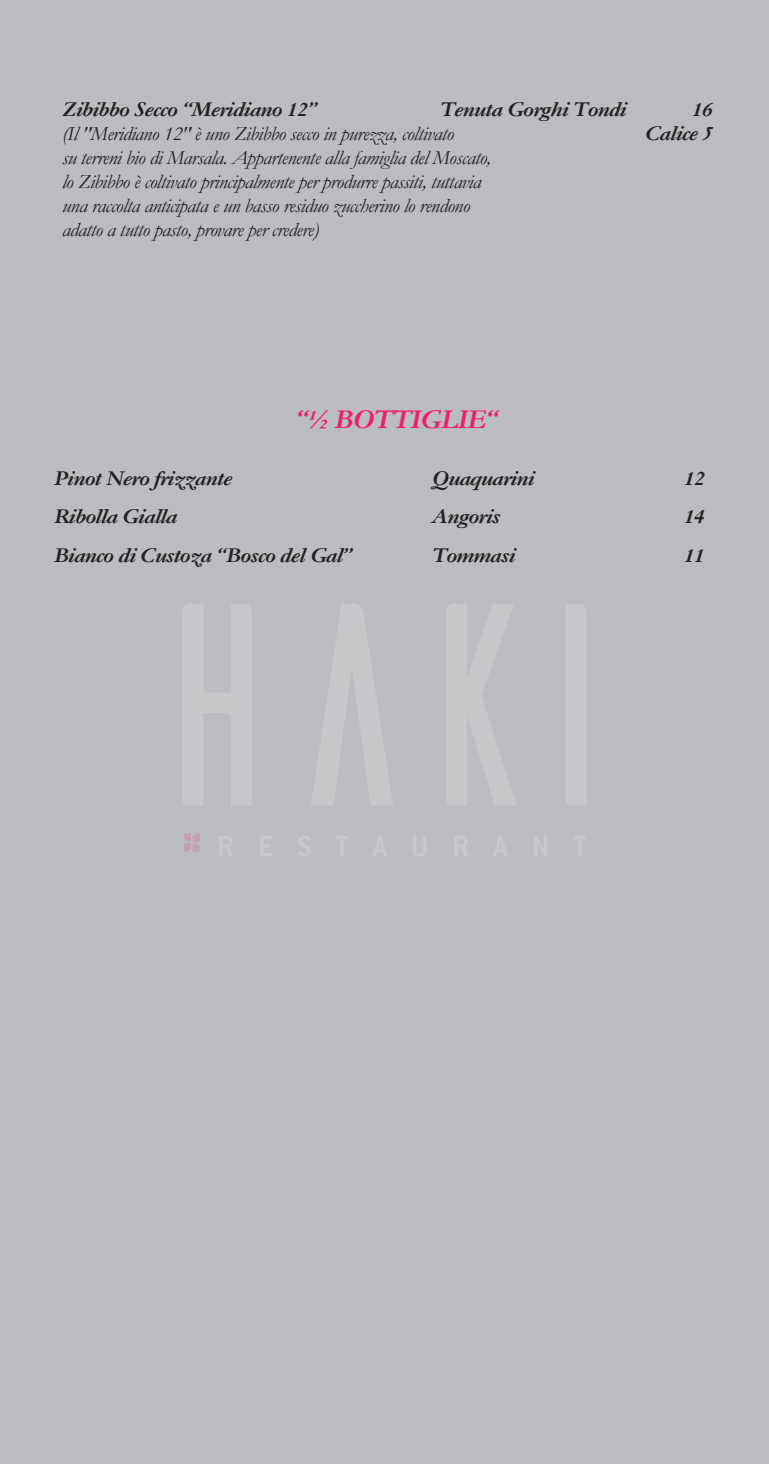
<style>
.page{position:relative;width:769px;height:1464px;background:#fff}
.page>*{position:absolute;margin:0;border:0;box-sizing:border-box;transform-origin:0 0}
.t1{font:italic 700 28px "Garamond";letter-spacing:-.025em;color:#ed1f6d;scale:1.04 1}
.t2{font:italic 700 21.88px "Garamond";letter-spacing:-.025em;color:#231f20;scale:1.04 1}
.t3{font:italic 20.12px/24.2px "Garamond";letter-spacing:-.025em;color:#231f20;scale:1.04 1}
</style>
<div class="page">
<div style="left:0;top:0;width:769px;height:1463px;background:#bcbdc0"></div>
<svg style="left:183px;top:603px;width:403px;height:202px;background:#bfc0c3"></svg>
<svg style="left:219px;top:835px;width:367px;height:21px;background:#bebfc1"></svg>
<svg style="left:184px;top:833px;width:16px;height:18px"></svg>
<p class="t2" style="left:62px;top:94px;width:247px">Zibibbo Secco “Meridiano 12”</p>
<p class="t2" style="left:440px;top:94px;width:181px">Tenuta Gorghi Tondi</p>
<p class="t2" style="left:692px;top:94px;width:21px">16</p>
<p class="t3" style="left:62px;top:121px;width:414px">(Il "Meridiano 12" è uno Zibibbo secco in purezza, coltivato<br>su terreni bio di Marsala. Appartenente alla famiglia del Moscato, lo Zibibbo è coltivato principalmente per produrre passiti, tuttavia una raccolta anticipata e un basso residuo zuccherino lo rendono adatto a tutto pasto, provare per credere)</p>
<p class="t2" style="left:645px;top:118px;width:67px">Calice 5</p>
<h1 class="t1" style="left:295px;top:400px;width:197px">“½ BOTTIGLIE“</h1>
<p class="t2" style="left:54px;top:462px;width:173px">Pinot Nero frizzante</p>
<p class="t2" style="left:432px;top:462px;width:100px">Quaquarini</p>
<p class="t2" style="left:684px;top:462px;width:21px">12</p>
<p class="t2" style="left:54px;top:501px;width:120px">Ribolla Gialla</p>
<p class="t2" style="left:432px;top:501px;width:67px">Angoris</p>
<p class="t2" style="left:684px;top:501px;width:21px">14</p>
<p class="t2" style="left:54px;top:539px;width:288px">Bianco di Custoza “Bosco del Gal”</p>
<p class="t2" style="left:432px;top:539px;width:82px">Tommasi</p>
<p class="t2" style="left:684px;top:539px;width:21px">11</p>
</div>
